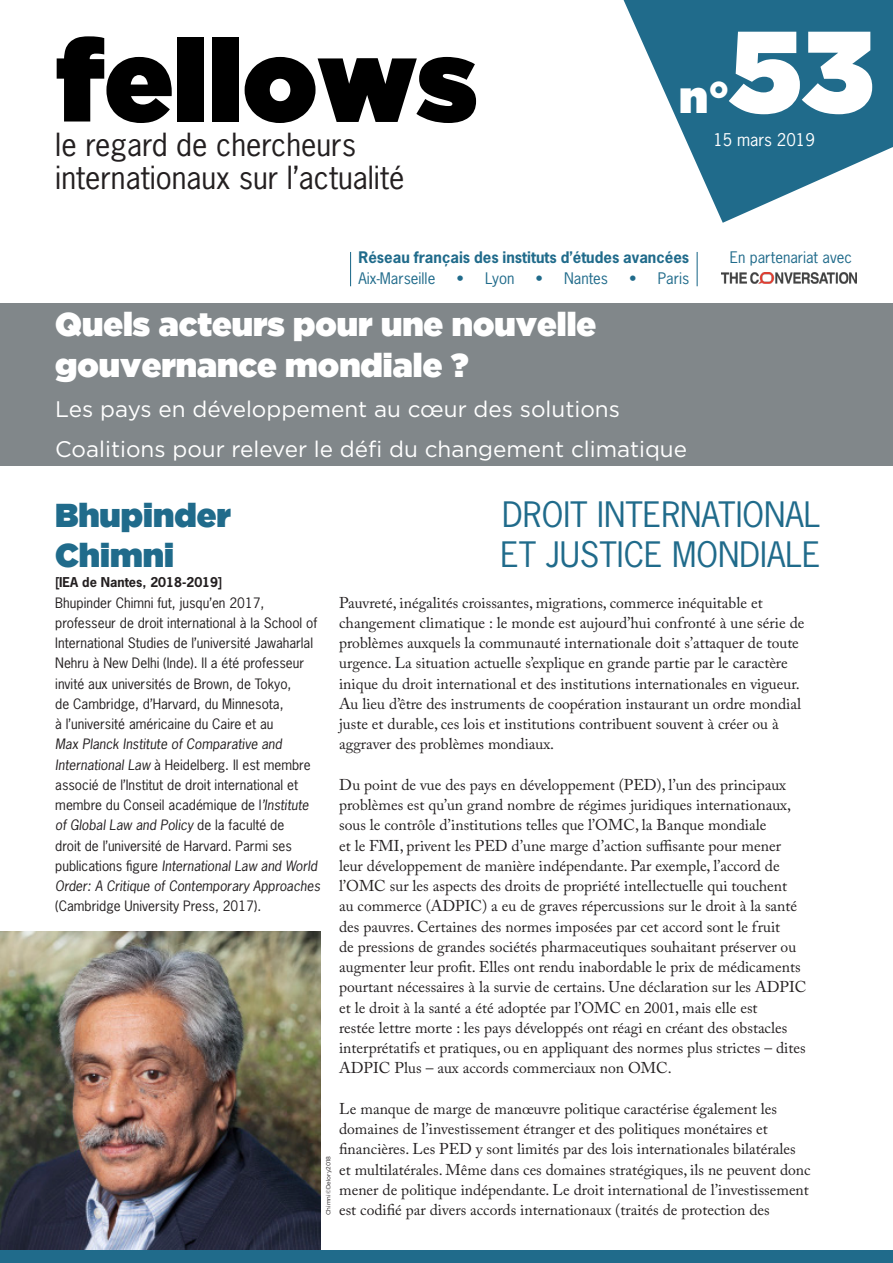
<style>
.page{position:relative;width:893px;height:1263px;background:#fff}
.page>*{position:absolute;margin:0;border:0;box-sizing:border-box;transform-origin:0 0}
.titre_FELLOWS{font:115.5px "Gotham Ultra";color:#000}
.t1{font:115.5px "Gotham Ultra";color:#fff}
.t2{font:45px "Gotham Ultra";color:#fff}
.titre_numéro{font:33px/41.4px "Gotham Ultra";color:#fff}
.titre_article_p1{font:33px/40.5px "News Gothic Std";color:#206b8b}
.nom_auteur_p1{font:33px/40.5px "Gotham Ultra";color:#206b8b}
.baseline{font:30px "News Gothic Std";color:#231f20}
.ss-titre_numéro{font:22.5px "Gotham";color:#fff}
.date{font:16.5px "News Gothic Std";color:#fff}
.texte_courant{font:15.6px/20.2px "Adobe Caslon Pro";color:#231f20}
.site{font:15px "News Gothic Std";color:#206b8b}
.site-2{font:700 15px "News Gothic Std";color:#206b8b}
.bio_auteur{font:13.5px/20.2px "News Gothic Std";color:#231f20}
.promotion_auteur{font:700 12.75px "News Gothic Std";color:#231f20}
.legende{font:6px "Gotham";color:#231f20}
.s1{font-style:italic}
</style>
<div class="page">
<img style="left:0;top:932px;width:321px;height:318px">
<svg style="left:624px;top:0;width:269px;height:223px;fill:#206b8b"></svg>
<div style="left:0;top:303px;width:893px;height:163px;background:#81878a"></div>
<div style="left:0;top:1250px;width:893px;height:13px;background:#206b8b"></div>
<hr style="left:350px;top:252px;width:1px;height:34px;background:#206b8b">
<hr style="left:697px;top:252px;width:1px;height:34px;background:#206b8b">
<img style="left:722px;top:273px;width:135px;height:11px">
<p class="titre_FELLOWS" style="left:55px;top:14px;width:424px">fellows</p>
<p class="baseline" style="left:55px;top:126px;width:302px">le regard de chercheurs</p>
<p class="baseline" style="left:55px;top:158px;width:351px">internationaux sur l’actualité</p>
<p class="t1" style="left:729px;top:5px;width:146px">53</p>
<p class="t2" style="left:679px;top:71px;width:51px">n°</p>
<p class="date" style="left:713px;top:129px;width:103px">15 mars 2019</p>
<p class="site-2" style="left:358px;top:248px;width:332px">Réseau français des instituts d’études avancées</p>
<p class="site" style="left:358px;top:268px;width:78px">Aix-Marseille</p>
<p class="site" style="left:456px;top:268px;width:59px">• Lyon</p>
<p class="site" style="left:535px;top:268px;width:74px">• Nantes</p>
<p class="site" style="left:629px;top:268px;width:62px">• Paris</p>
<p class="titre_numéro" style="left:55px;top:303px;width:543px">Quels acteurs pour une nouvelle gouvernance mondiale ?</p>
<p class="ss-titre_numéro" style="left:55px;top:395px;width:566px">Les pays en développement au cœur des solutions</p>
<p class="ss-titre_numéro" style="left:55px;top:435px;width:633px">Coalitions pour relever le défi du changement climatique</p>
<p class="site" style="left:730px;top:248px;width:124px">En partenariat avec</p>
<p class="titre_article_p1" style="left:500px;top:494px;width:322px">DROIT INTERNATIONAL<br>ET JUSTICE MONDIALE</p>
<p class="nom_auteur_p1" style="left:55px;top:494px;width:177px">Bhupinder<br>Chimni</p>
<p class="promotion_auteur" style="left:55px;top:574px;width:169px">[IEA de Nantes, 2018-2019]</p>
<p class="bio_auteur" style="left:55px;top:592px;width:266px">Bhupinder Chimni fut, jusqu’en 2017, professeur de droit international à la School of International Studies de l’université Jawaharlal Nehru à New Delhi (Inde). Il a été professeur invité aux universités de Brown, de Tokyo,<br>de Cambridge, d’Harvard, du Minnesota,<br>à l’université américaine du Caire et au<br><span class="s1">Max Planck Institute of Comparative and International Law</span> à Heidelberg. Il est membre associé de l’Institut de droit international et membre du Conseil académique de l<span class="s1">’Institute of Global Law and Policy</span> de la faculté de<br>droit de l’université de Harvard. Parmi ses publications figure <span class="s1">International Law and World Order: A Critique of Contemporary Approaches </span>(Cambridge University Press, 2017).</p>
<p class="texte_courant" style="left:339px;top:592px;width:467px">Pauvreté, inégalités croissantes, migrations, commerce inéquitable et changement climatique : le monde est aujourd’hui confronté à une série de problèmes auxquels la communauté internationale doit s’attaquer de toute urgence. La situation actuelle s’explique en grande partie par le caractère inique du droit international et des institutions internationales en vigueur.<br>Au lieu d’être des instruments de coopération instaurant un ordre mondial juste et durable, ces lois et institutions contribuent souvent à créer ou à aggraver des problèmes mondiaux.</p>
<p class="texte_courant" style="left:339px;top:774px;width:469px">Du point de vue des pays en développement (PED), l’un des principaux problèmes est qu’un grand nombre de régimes juridiques internationaux, sous le contrôle d’institutions telles que l’OMC, la Banque mondiale<br>et le FMI, privent les PED d’une marge d’action suffisante pour mener leur développement de manière indépendante. Par exemple, l’accord de l’OMC sur les aspects des droits de propriété intellectuelle qui touchent<br>au commerce (ADPIC) a eu de graves répercussions sur le droit à la santé des pauvres. Certaines des normes imposées par cet accord sont le fruit<br>de pressions de grandes sociétés pharmaceutiques souhaitant préserver ou augmenter leur profit. Elles ont rendu inabordable le prix de médicaments pourtant nécessaires à la survie de certains. Une déclaration sur les ADPIC et le droit à la santé a été adoptée par l’OMC en 2001, mais elle est<br>restée lettre morte : les pays développés ont réagi en créant des obstacles interprétatifs et pratiques, ou en appliquant des normes plus strictes – dites ADPIC Plus – aux accords commerciaux non OMC.</p>
<p class="texte_courant" style="left:339px;top:1098px;width:473px">Le manque de marge de manœuvre politique caractérise également les domaines de l’investissement étranger et des politiques monétaires et financières. Les PED y sont limités par des lois internationales bilatérales et multilatérales. Même dans ces domaines stratégiques, ils ne peuvent donc mener de politique indépendante. Le droit international de l’investissement est codifié par divers accords internationaux (traités de protection des</p>
<p class="legende" style="left:324px;top:1215px;width:61px;rotate:-90deg">Chimni©Delory2018</p>
</div>
